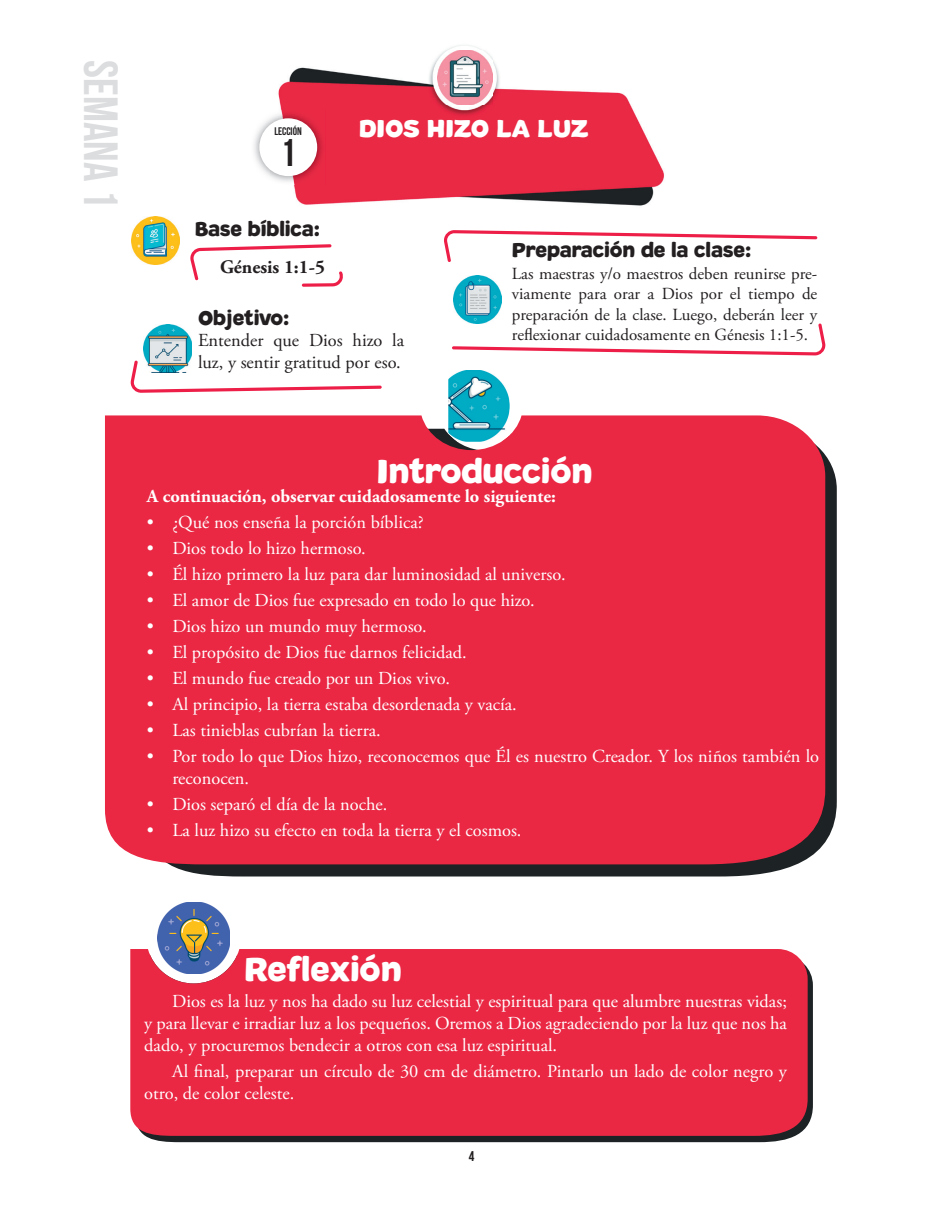
<style>
.page{position:relative;width:932px;height:1215px;background:#fff}
.page>*{position:absolute;margin:0;border:0;box-sizing:border-box;transform-origin:0 0}
.t1{font:48px "Bebas Neue";color:#dcdddf}
.t2{font:38.55px "Bebas Neue";color:#231f20}
.t3{font:32.7px "Dozen";color:#fff}
.t4{font:24px "Dozen";color:#fff}
.t5{font:19.8px "Dozen";color:#231f20}
.t6{font:700 19.05px "Adobe Garamond Pro";color:#231f20}
.t7{font:18.3px/22px "Adobe Garamond Pro";color:#fff}
.t8{font:700 18.3px "Adobe Garamond Pro";color:#fff}
.t9{font:18.3px/22px "Adobe Garamond Pro";color:#231f20}
.t10{font:16.95px/20.2px "Adobe Garamond Pro";color:#231f20;text-align:justify}
.t11{font:14.1px "Bebas Neue";color:#231f20}
.t12{font:10.95px "Bebas Neue";color:#231f20}
</style>
<div class="page">
<img style="left:158px;top:902px;width:72px;height:47px">
<svg style="left:145px;top:967px;width:667px;height:175px;background:#2f3032"></svg>
<div style="left:130px;top:949px;width:677px;height:187px;background:#ea2844"></div>
<svg style="left:169px;top:455px;width:667px;height:422px;background:#403f42"></svg>
<div style="left:105px;top:415px;width:720px;height:449px;background:#ea2844"></div>
<img style="left:448px;top:370px;width:61px;height:72px">
<svg style="left:448px;top:434px;width:9px;height:8px"></svg>
<svg style="left:501px;top:435px;width:8px;height:7px"></svg>
<img style="left:454px;top:276px;width:47px;height:47px">
<svg style="left:444px;top:230px;width:373px;height:32px"></svg>
<svg style="left:452px;top:323px;width:373px;height:33px"></svg>
<img style="left:131px;top:217px;width:48px;height:48px">
<svg style="left:190px;top:244px;width:153px;height:43px"></svg>
<img style="left:144px;top:324px;width:48px;height:36px">
<svg style="left:131px;top:360px;width:251px;height:33px"></svg>
<img style="left:278px;top:45px;width:386px;height:161px">
<img style="left:437px;top:50px;width:55px;height:55px">
<img style="left:254px;top:110px;width:71px;height:74px">
<div style="left:259px;top:118px;width:58px;height:58px;background:#fff;border-radius:50%"></div>
<h1 class="t1" style="left:127px;top:60px;width:149px;rotate:90deg">SEMANA 1</h1>
<p class="t12" style="left:274px;top:125px;width:29px">LECCIÓN</p>
<h2 class="t2" style="left:280px;top:131px;width:17px">1</h2>
<p class="t5" style="left:195px;top:217px;width:126px">Base bíblica:</p>
<h3 class="t4" style="left:359px;top:115px;width:231px">DIOS HIZO LA LUZ</h3>
<p class="t6" style="left:220px;top:256px;width:106px">Génesis 1:1-5</p>
<p class="t5" style="left:198px;top:306px;width:93px">Objetivo:</p>
<p class="t9" style="left:198px;top:330px;width:208px">Entender que Dios hizo la luz, y sentir gratitud por eso.</p>
<p class="t5" style="left:512px;top:238px;width:241px">Preparación de la clase:</p>
<p class="t10" style="left:512px;top:264px;width:307px">Las maestras y/o maestros deben reunirse pre&shy;viamente para orar a Dios por el tiempo de preparación de la clase. Luego, deberán leer y reflexionar cuidadosamente en Génesis 1:1-5.</p>
<h3 class="t3" style="left:377px;top:452px;width:217px">Introducción</h3>
<p class="t8" style="left:147px;top:486px;width:410px">A continuación, observar cuidadosamente lo siguiente:</p>
<p class="t7" style="left:147px;top:512px;width:278px">• ¿Qué nos enseña la porción bíblica?</p>
<p class="t7" style="left:147px;top:538px;width:220px">• Dios todo lo hizo hermoso.</p>
<p class="t7" style="left:147px;top:564px;width:420px">• Él hizo primero la luz para dar luminosidad al universo.</p>
<p class="t7" style="left:147px;top:590px;width:389px">• El amor de Dios fue expresado en todo lo que hizo.</p>
<p class="t7" style="left:147px;top:616px;width:281px">• Dios hizo un mundo muy hermoso.</p>
<p class="t7" style="left:147px;top:642px;width:321px">• El propósito de Dios fue darnos felicidad.</p>
<p class="t7" style="left:147px;top:668px;width:305px">• El mundo fue creado por un Dios vivo.</p>
<p class="t7" style="left:147px;top:694px;width:371px">• Al principio, la tierra estaba desordenada y vacía.</p>
<p class="t7" style="left:147px;top:720px;width:235px">• Las tinieblas cubrían la tierra.</p>
<p class="t7" style="left:172px;top:746px;width:648px;text-indent:-25px">• Por todo lo que Dios hizo, reconocemos que Él es nuestro Creador. Y los niños también lo reconocen.</p>
<p class="t7" style="left:147px;top:794px;width:242px">• Dios separó el día de la noche.</p>
<p class="t7" style="left:147px;top:820px;width:376px">• La luz hizo su efecto en toda la tierra y el cosmos.</p>
<h3 class="t3" style="left:244px;top:950px;width:159px">Reflexión</h3>
<p class="t7" style="left:144px;top:990px;width:644px;text-align:justify;text-indent:28px">Dios es la luz y nos ha dado su luz celestial y espiritual para que alumbre nuestras vidas; y para llevar e irradiar luz a los pequeños. Oremos a Dios agradeciendo por la luz que nos ha dado, y procuremos bendecir a otros con esa luz espiritual.</p>
<p class="t7" style="left:144px;top:1060px;width:644px;text-indent:28px">Al final, preparar un círculo de 30 cm de diámetro. Pintarlo un lado de color negro y otro, de color celeste.</p>
<p class="t11" style="left:469px;top:1149px;width:7px">4</p>
</div>
